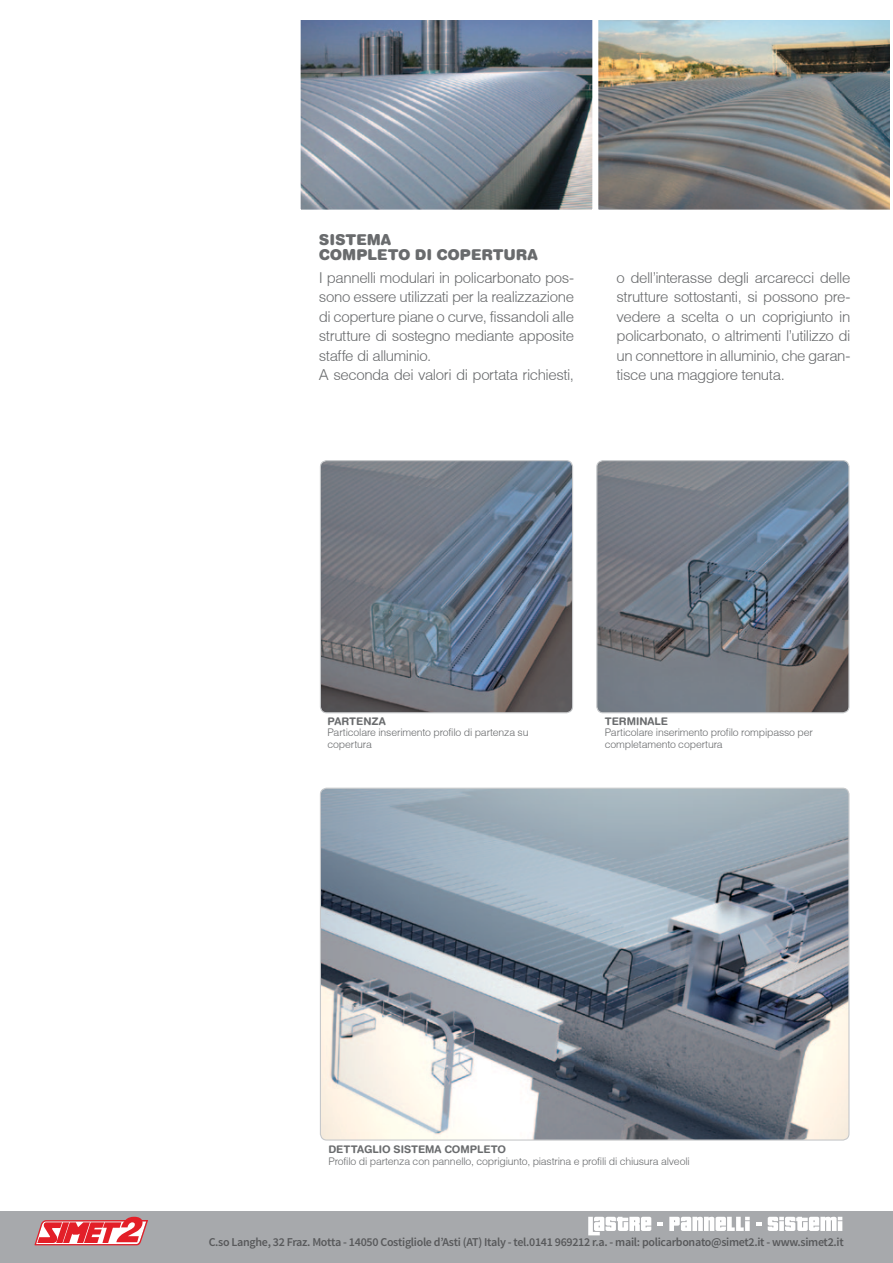
<style>
.page{position:relative;width:893px;height:1263px;background:#fff}
.page>*{position:absolute;margin:0;border:0;box-sizing:border-box;transform-origin:0 0}
.t1{font:300 15px/19.5px "Helvetica";letter-spacing:-.03em;color:#696b6d}
.t2{font:900 15px/15px "Helvetica Rounded";letter-spacing:-.015em;color:#696b6d}
.t3{font:600 12px "Source Sans Pro";letter-spacing:-.025em;color:#58595b}
.t4{font:300 10.5px/12px "Helvetica";letter-spacing:-.015em;color:#696b6d}
.t5{font:700 10.5px "Helvetica Rounded";color:#696b6d}
</style>
<div class="page">
<img style="left:599px;top:21px;width:290px;height:188px">
<div style="left:595px;top:17px;width:298px;height:196px;border:3px solid #fff"></div>
<img style="left:302px;top:21px;width:289px;height:188px">
<div style="left:298px;top:17px;width:297px;height:196px;border:3px solid #fff"></div>
<img style="left:320px;top:462px;width:253px;height:251px">
<div style="left:320px;top:460px;width:253px;height:253px;border:1px solid #c7c9cb;border-radius:6px"></div>
<img style="left:598px;top:462px;width:251px;height:251px">
<div style="left:596px;top:460px;width:253px;height:253px;border:1px solid #c7c9cb;border-radius:6px"></div>
<img style="left:320px;top:788px;width:529px;height:352px">
<div style="left:0;top:1211px;width:893px;height:52px;background:#a7a9ac"></div>
<svg style="left:588px;top:1217px;width:63px;height:18px"></svg>
<svg style="left:657px;top:1222px;width:6px;height:3px"></svg>
<svg style="left:669px;top:1217px;width:81px;height:14px"></svg>
<svg style="left:756px;top:1222px;width:6px;height:3px"></svg>
<svg style="left:768px;top:1217px;width:74px;height:14px"></svg>
<svg style="left:34px;top:1217px;width:114px;height:28px"></svg>
<p class="t2" style="left:319px;top:232px;width:74px">SISTEMA<br>COMPLETO</p>
<p class="t2" style="left:415px;top:247px;width:34px">DI COPERTUR</p>
<p class="t2" style="left:527px;top:247px;width:12px">A</p>
<p class="t1" style="left:319px;top:268px;width:257px">I pannelli modulari in policarbonato pos&shy;sono essere utilizzati per la realizzazione di coperture piane o curve, fissandoli alle strutture di sostegno mediante apposite staffe di alluminio.<br>A seconda dei valori di portata richiesti,</p>
<p class="t1" style="left:617px;top:268px;width:235px;text-align:justify">o dell’interasse degli arcarecci delle strutture sottostanti, si possono pre&shy;vedere a scelta o un coprigiunto in policarbonato, o altrimenti l’utilizzo di un connettore in alluminio, che garan&shy;tisce una maggiore tenuta.</p>
<p class="t5" style="left:327px;top:715px;width:16px">PARTENZA</p>
<p class="t4" style="left:327px;top:727px;width:203px">Particolare inserimento profilo di partenza su copertura</p>
<p class="t5" style="left:605px;top:715px;width:8px">TERMINALE</p>
<p class="t4" style="left:605px;top:727px;width:210px">Particolare inserimento profilo rompipasso per completamento copertura</p>
<p class="t5" style="left:328px;top:1143px;width:9px">DETTA</p>
<p class="t5" style="left:364px;top:1143px;width:16px">GLIO</p>
<p class="t5" style="left:394px;top:1143px;width:8px">SISTEMA</p>
<p class="t5" style="left:444px;top:1143px;width:10px">COM</p>
<p class="t5" style="left:470px;top:1143px;width:16px">PLETO</p>
<p class="t4" style="left:328px;top:1155px;width:363px">Profilo di partenza con pannello, coprigiunto, piastrina e profili di chiusura alveoli</p>
<p class="t3" style="left:209px;top:1234px;width:636px">C.so Langhe, 32 Fraz. Motta - 14050 Costigliole d’Asti (AT) Italy - tel.0141 969212 r.a. - mail: policarbonato@simet2.it - www.simet2.it</p>
</div>
